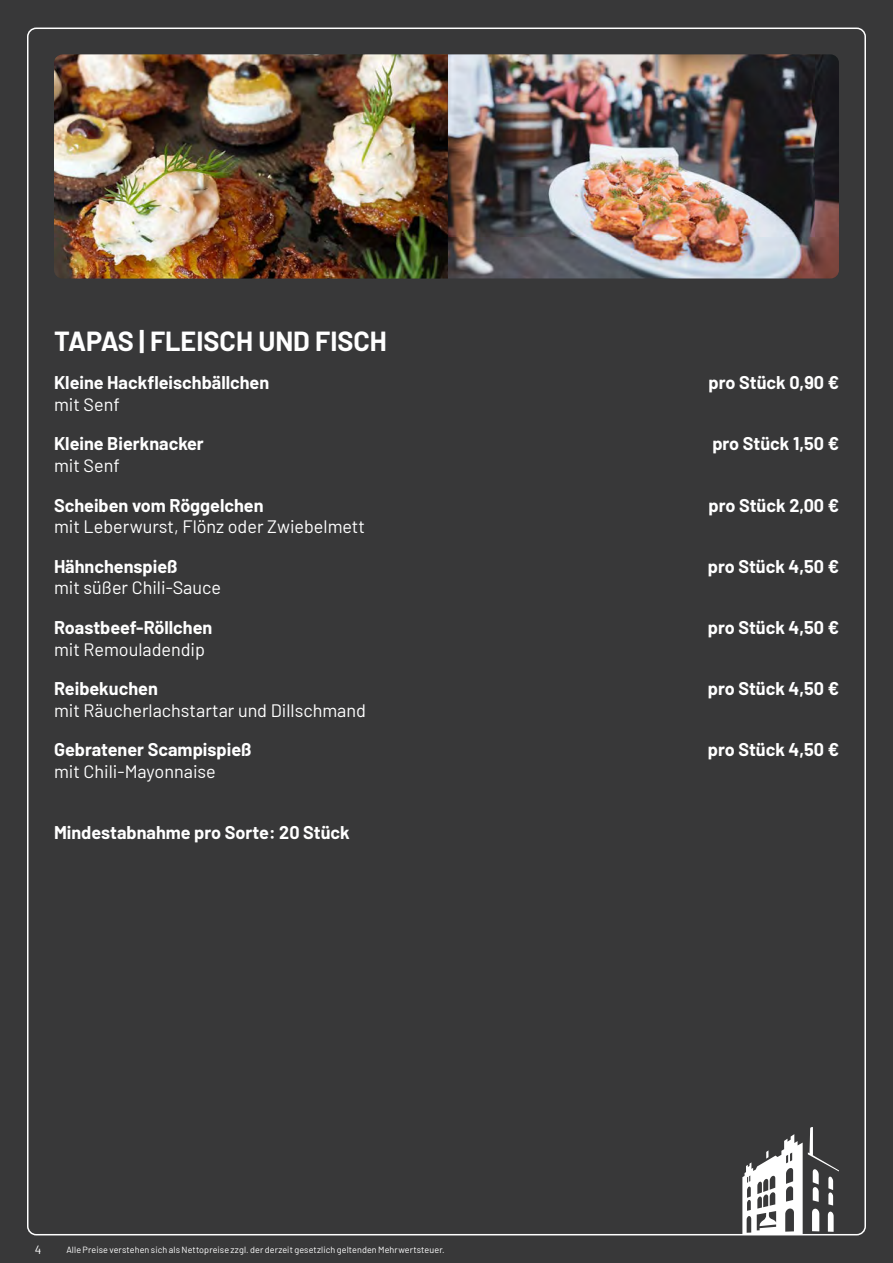
<style>
.page{position:relative;width:893px;height:1263px;background:#383839}
.page>*{position:absolute;margin:0;border:0;box-sizing:border-box;transform-origin:0 0}
.t1{font:700 27px "Barlow";color:#fff}
.t2{font:700 18px "Barlow";color:#fff}
.t3{font:18px "Barlow";color:#fff}
.t4{font:12px "Barlow";color:#fff}
.t5{font:9px "Barlow";letter-spacing:.01em;color:#fff}
</style>
<div class="page">
<svg style="left:742px;top:1127px;width:97px;height:107px"></svg>
<img style="left:54px;top:54px;width:785px;height:225px">
<p class="t1" style="left:54px;top:322px;width:334px">TAPAS | FLEISCH UND FISCH</p>
<p class="t2" style="left:54px;top:369px;width:217px">Kleine Hackfleischbällchen</p>
<p class="t3" style="left:54px;top:391px;width:67px">mit Senf</p>
<p class="t2" style="left:709px;top:369px;width:132px">pro Stück 0,90 €</p>
<p class="t2" style="left:54px;top:431px;width:151px">Kleine Bierknacker</p>
<p class="t3" style="left:54px;top:452px;width:67px">mit Senf</p>
<p class="t2" style="left:712px;top:431px;width:128px">pro Stück 1,50 €</p>
<p class="t2" style="left:54px;top:492px;width:211px">Scheiben vom Röggelchen</p>
<p class="t3" style="left:54px;top:514px;width:312px">mit Leberwurst, Flönz oder Zwiebelmett</p>
<p class="t2" style="left:708px;top:492px;width:132px">pro Stück 2,00 €</p>
<p class="t2" style="left:54px;top:553px;width:125px">Hähnchenspieß</p>
<p class="t3" style="left:54px;top:575px;width:169px">mit süßer Chili-Sauce</p>
<p class="t2" style="left:708px;top:553px;width:133px">pro Stück 4,50 €</p>
<p class="t2" style="left:54px;top:614px;width:160px">Roastbeef-Röllchen</p>
<p class="t3" style="left:54px;top:636px;width:153px">mit Remouladendip</p>
<p class="t2" style="left:708px;top:614px;width:133px">pro Stück 4,50 €</p>
<p class="t2" style="left:54px;top:675px;width:105px">Reibekuchen</p>
<p class="t3" style="left:54px;top:697px;width:313px">mit Räucherlachstartar und Dillschmand</p>
<p class="t2" style="left:708px;top:675px;width:133px">pro Stück 4,50 €</p>
<p class="t2" style="left:54px;top:737px;width:199px">Gebratener Scampispieß</p>
<p class="t3" style="left:54px;top:758px;width:163px">mit Chili-Mayonnaise</p>
<p class="t2" style="left:708px;top:737px;width:133px">pro Stück 4,50 €</p>
<p class="t2" style="left:54px;top:819px;width:297px">Mindestabnahme pro Sorte: 20 Stück</p>
<p class="t4" style="left:35px;top:1241px;width:8px">4</p>
<p class="t5" style="left:66px;top:1243px;width:380px">Alle Preise verstehen sich als Nettopreise zzgl. der derzeit gesetzlich geltenden Mehrwertsteuer.</p>
</div>
